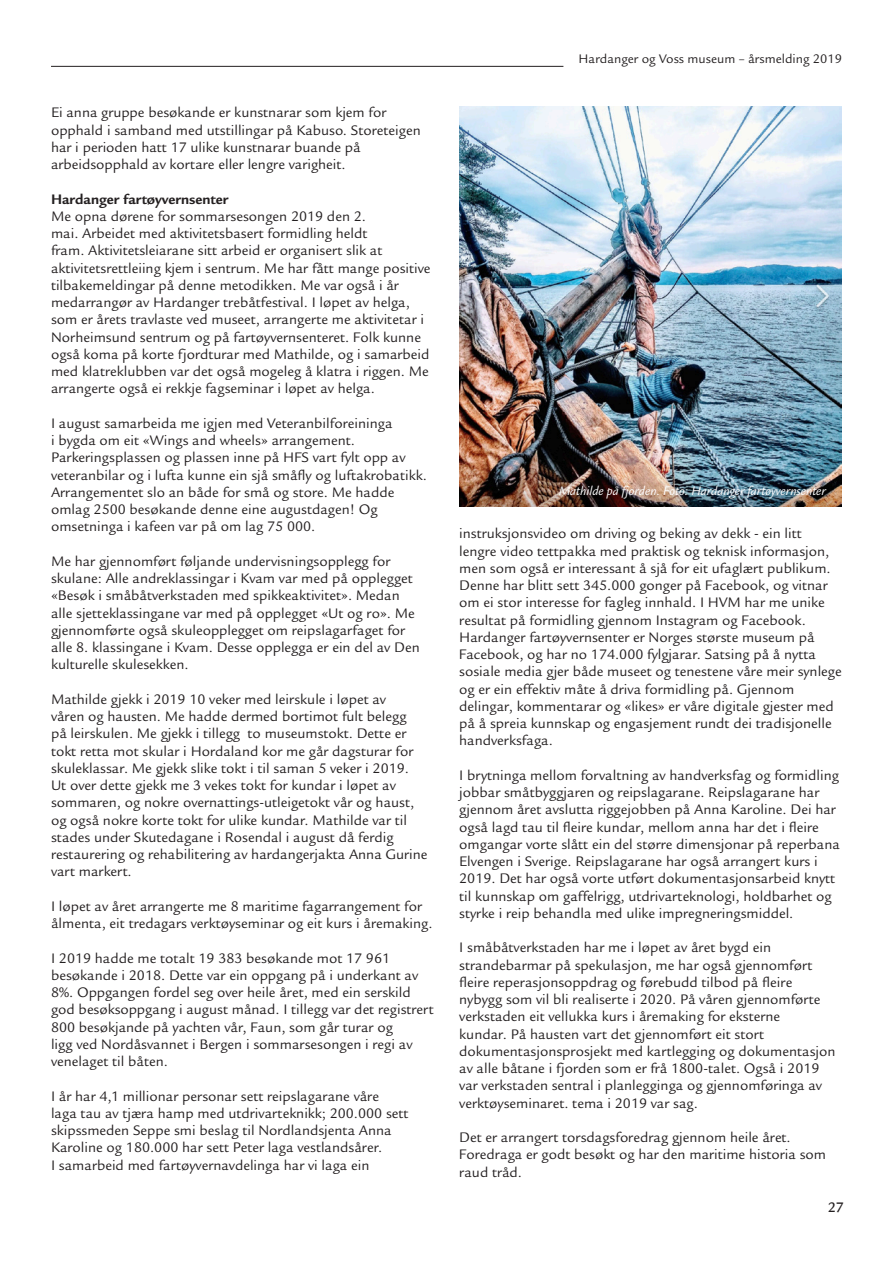
<style>
.page{position:relative;width:893px;height:1263px;background:#fff}
.page>*{position:absolute;margin:0;border:0;box-sizing:border-box;transform-origin:0 0}
.Brødtekst_-_mindre{font:15px/17.2px "Legacy Sans";color:#231f20}
.Brødtekst_-_mindre-2{font:700 15px "Legacy Sans";color:#231f20}
.t1{font:500 15px "Legacy Sans";color:#231f20}
.Bilettekst{font:italic 13.5px "Legacy Sans";color:#fff}
.t2{font:13.5px "Legacy Sans";color:#231f20}
</style>
<div class="page">
<hr style="left:51px;top:66px;width:512px;height:1px;background:#231f20">
<img style="left:459px;top:106px;width:383px;height:400px">
<p class="Brødtekst_-_mindre" style="left:51px;top:104px;width:371px">Ei anna gruppe besøkande er kunstnarar som kjem for opphald i samband med utstillingar på Kabuso. Storeteigen har i perioden hatt 17 ulike kunstnarar buande på arbeidsopphald av kortare eller lengre varigheit.</p>
<p class="Brødtekst_-_mindre-2" style="left:51px;top:190px;width:179px">Hardanger fartøyvernsenter</p>
<p class="Brødtekst_-_mindre" style="left:51px;top:208px;width:381px">Me opna dørene for sommarsesongen 2019 den 2.<br>mai. Arbeidet med aktivitetsbasert formidling heldt<br>fram. Aktivitetsleiarane sitt arbeid er organisert slik at aktivitetsrettleiing kjem i sentrum. Me har fått mange positive tilbakemeldingar på denne metodikken. Me var også i år medarrangør av Hardanger trebåtfestival. I løpet av helga, som er årets travlaste ved museet, arrangerte me aktivitetar i Norheimsund sentrum og på fartøyvernsenteret. Folk kunne også koma på korte fjordturar med Mathilde, og i samarbeid med klatreklubben var det også mogeleg å klatra i riggen. Me arrangerte også ei rekkje fagseminar i løpet av helga.</p>
<p class="Brødtekst_-_mindre" style="left:51px;top:415px;width:377px">I august samarbeida me igjen med Veteranbilforeininga<br>i bygda om eit «Wings and wheels» arrangement.<br>Parkeringsplassen og plassen inne på HFS vart fylt opp av veteranbilar og i lufta kunne ein sjå småfly og luftakrobatikk.<br>Arrangementet slo an både for små og store. Me hadde omlag 2500 besøkande denne eine augustdagen! Og omsetninga i kafeen var på om lag 75 000.</p>
<p class="Brødtekst_-_mindre" style="left:51px;top:553px;width:370px">Me har gjennomført føljande undervisningsopplegg for skulane: Alle andreklassingar i Kvam var med på opplegget «Besøk i småbåtverkstaden med spikkeaktivitet». Medan alle sjetteklassingane var med på opplegget «Ut og ro». Me gjennomførte også skuleopplegget om reipslagarfaget for alle 8. klassingane i Kvam. Desse opplegga er ein del av Den kulturelle skulesekken.</p>
<p class="Brødtekst_-_mindre" style="left:51px;top:691px;width:378px">Mathilde gjekk i 2019 10 veker med leirskule i løpet av<br>våren og hausten. Me hadde dermed bortimot fult belegg<br>på leirskulen. Me gjekk i tillegg to museumstokt. Dette er tokt retta mot skular i Hordaland kor me går dagsturar for skuleklassar. Me gjekk slike tokt i til saman 5 veker i 2019.<br>Ut over dette gjekk me 3 vekes tokt for kundar i løpet av sommaren, og nokre overnattings-utleigetokt vår og haust, og også nokre korte tokt for ulike kundar. Mathilde var til stades under Skutedagane i Rosendal i august då ferdig restaurering og rehabilitering av hardangerjakta Anna Gurine vart markert.</p>
<p class="Brødtekst_-_mindre" style="left:51px;top:898px;width:383px">I løpet av året arrangerte me 8 maritime fagarrangement for ålmenta, eit tredagars verktøyseminar og eit kurs i åremaking.</p>
<p class="Brødtekst_-_mindre" style="left:51px;top:949px;width:384px">I 2019 hadde me totalt 19 383 besøkande mot 17 961 besøkande i 2018. Dette var ein oppgang på i underkant av 8%. Oppgangen fordel seg over heile året, med ein serskild god besøksoppgang i august månad. I tillegg var det registrert 800 besøkjande på yachten vår, Faun, som går turar og<br>ligg ved Nordåsvannet i Bergen i sommarsesongen i regi av venelaget til båten.</p>
<p class="Brødtekst_-_mindre" style="left:51px;top:1087px;width:359px">I år har 4,1 millionar personar sett reipslagarane våre laga tau av tjæra hamp med utdrivarteknikk; 200.000 sett skipssmeden Seppe smi beslag til Nordlandsjenta Anna Karoline og 180.000 har sett Peter laga vestlandsårer.<br>I samarbeid med fartøyvernavdelinga har vi laga ein</p>
<p class="t2" style="left:579px;top:51px;width:265px">Hardanger og Voss museum – årsmelding 2019</p>
<p class="Bilettekst" style="left:559px;top:484px;width:268px">Mathilde på fjorden. Foto: Hardanger fartøyvernsenter</p>
<p class="Brødtekst_-_mindre" style="left:459px;top:525px;width:384px">instruksjonsvideo om driving og beking av dekk - ein litt lengre video tettpakka med praktisk og teknisk informasjon, men som også er interessant å sjå for eit ufaglært publikum.<br>Denne har blitt sett 345.000 gonger på Facebook, og vitnar om ei stor interesse for fagleg innhald. I HVM har me unike resultat på formidling gjennom Instagram og Facebook.<br>Hardanger fartøyvernsenter er Norges største museum på Facebook, og har no 174.000 fylgjarar. Satsing på å nytta sosiale media gjer både museet og tenestene våre meir synlege og er ein effektiv måte å driva formidling på. Gjennom delingar, kommentarar og «likes» er våre digitale gjester med på å spreia kunnskap og engasjement rundt dei tradisjonelle handverksfaga.</p>
<p class="Brødtekst_-_mindre" style="left:459px;top:766px;width:382px">I brytninga mellom forvaltning av handverksfag og formidling jobbar småtbyggjaren og reipslagarane. Reipslagarane har gjennom året avslutta riggejobben på Anna Karoline. Dei har også lagd tau til fleire kundar, mellom anna har det i fleire omgangar vorte slått ein del større dimensjonar på reperbana Elvengen i Sverige. Reipslagarane har også arrangert kurs i 2019. Det har også vorte utført dokumentasjonsarbeid knytt til kunnskap om gaffelrigg, utdrivarteknologi, holdbarhet og styrke i reip behandla med ulike impregneringsmiddel.</p>
<p class="Brødtekst_-_mindre" style="left:459px;top:939px;width:378px">I småbåtverkstaden har me i løpet av året bygd ein strandebarmar på spekulasjon, me har også gjennomført fleire reperasjonsoppdrag og førebudd tilbod på fleire nybygg som vil bli realiserte i 2020. På våren gjennomførte verkstaden eit vellukka kurs i åremaking for eksterne<br>kundar. På hausten vart det gjennomført eit stort dokumentasjonsprosjekt med kartlegging og dokumentasjon av alle båtane i fjorden som er frå 1800-talet. Også i 2019 var verkstaden sentral i planlegginga og gjennomføringa av verktøyseminaret. tema i 2019 var sag.</p>
<p class="Brødtekst_-_mindre" style="left:459px;top:1129px;width:368px">Det er arrangert torsdagsforedrag gjennom heile året.<br>Foredraga er godt besøkt og har den maritime historia som raud tråd.</p>
<p class="t1" style="left:828px;top:1199px;width:18px">27</p>
</div>
